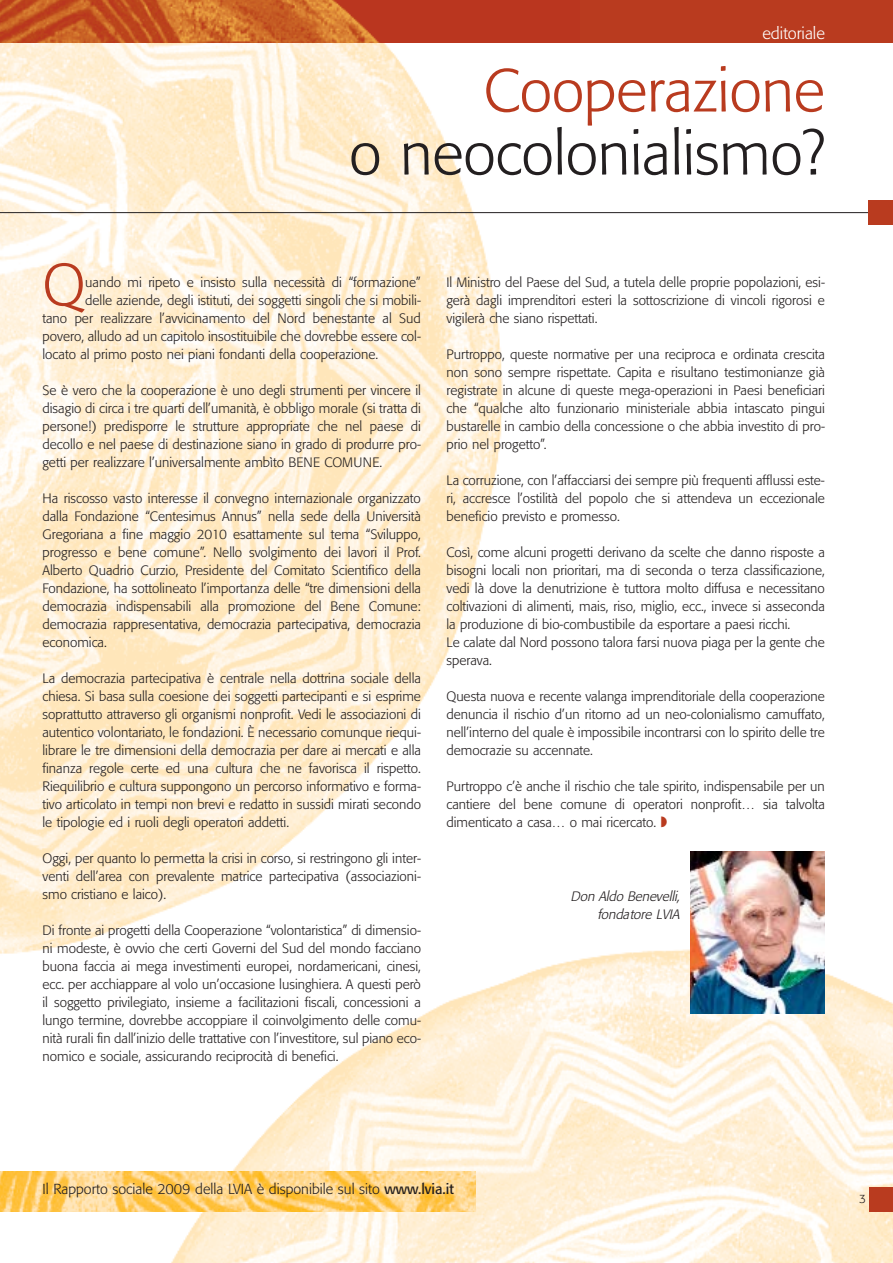
<style>
.page{position:relative;width:893px;height:1263px;background:#fff}
.page>*{position:absolute;margin:0;border:0;box-sizing:border-box;transform-origin:0 0}
.t1{font:300 60px "Formata";letter-spacing:-.005em;color:#231f20}
.t2{font:300 60px "Formata";letter-spacing:-.005em;color:#b93b1f}
.t3{font:300 58.8px "Formata";color:#b93b1f}
.t4{font:300 16.5px "Formata";color:#fff}
.t5{font:300 14.4px "Formata";color:#231f20}
.t6{font:300 13.5px/18px "Formata";color:#231f20;text-align:justify}
.t7{font:italic 300 13.5px/17.7px "Formata";color:#231f20;text-align:right}
.t8{font:300 12px "Formata";color:#231f20}
.s1{color:#b93b1f}
.s2{font-weight:400}
</style>
<div class="page">
<img style="left:1px;top:43px;width:558px;height:911px">
<div style="left:1px;top:0;width:892px;height:43px;background:#b93b1f"></div>
<img style="left:1px;top:0;width:379px;height:43px">
<img style="left:115px;top:924px;width:778px;height:338px">
<hr style="left:1px;top:212px;width:892px;height:1px;background:#231f20">
<div style="left:869px;top:200px;width:24px;height:24px;background:#b93b1f"></div>
<div style="left:869px;top:1187px;width:24px;height:25px;background:#b93b1f"></div>
<img style="left:690px;top:852px;width:135px;height:161px">
<img style="left:1px;top:1171px;width:474px;height:41px">
<p class="t4" style="left:762px;top:25px;width:64px">editoriale</p>
<h1 class="t2" style="left:484px;top:63px;width:343px">Cooperazione</h1>
<h1 class="t1" style="left:349px;top:126px;width:477px">o neocolonialismo?</h1>
<h2 class="t3" style="left:43px;top:258px;width:44px">Q</h2>
<p class="t6" style="left:85px;top:275px;width:337px">uando mi ripeto e insisto sulla necessità di “formazione”</p>
<p class="t6" style="left:85px;top:293px;width:337px">delle aziende, degli istituti, dei soggetti singoli che si mobili-</p>
<p class="t6" style="left:43px;top:311px;width:380px">tano per realizzare l’avvicinamento del Nord benestante al Sud</p>
<p class="t6" style="left:43px;top:329px;width:380px">povero, alludo ad un capitolo insostituibile che dovrebbe essere col-</p>
<p class="t6" style="left:43px;top:347px;width:337px">locato al primo posto nei piani fondanti della cooperazione.</p>
<p class="t6" style="left:43px;top:383px;width:380px">Se è vero che la cooperazione è uno degli strumenti per vincere il disagio di circa i tre quarti dell’umanità, è obbligo morale (si tratta di persone!) predisporre le strutture appropriate che nel paese di decollo e nel paese di destinazione siano in grado di produrre pro&shy;getti per realizzare l’universalmente ambìto BENE COMUNE.</p>
<p class="t6" style="left:43px;top:491px;width:380px">Ha riscosso vasto interesse il convegno internazionale organizzato dalla Fondazione “Centesimus Annus” nella sede della Università Gregoriana a fine maggio 2010 esattamente sul tema “Sviluppo, progresso e bene comune”. Nello svolgimento dei lavori il Prof.<br>Alberto Quadrio Curzio, Presidente del Comitato Scientifico della Fondazione, ha sottolineato l’importanza delle “tre dimensioni della democrazia indispensabili alla promozione del Bene Comune: democrazia rappresentativa, democrazia partecipativa, democrazia economica.</p>
<p class="t6" style="left:43px;top:671px;width:380px">La democrazia partecipativa è centrale nella dottrina sociale della chiesa. Si basa sulla coesione dei soggetti partecipanti e si esprime soprattutto attraverso gli organismi nonprofit. Vedi le associazioni di autentico volontariato, le fondazioni. È necessario comunque riequi&shy;librare le tre dimensioni della democrazia per dare ai mercati e alla finanza regole certe ed una cultura che ne favorisca il rispetto.<br>Riequilibrio e cultura suppongono un percorso informativo e forma&shy;tivo articolato in tempi non brevi e redatto in sussidi mirati secondo le tipologie ed i ruoli degli operatori addetti.</p>
<p class="t6" style="left:43px;top:851px;width:380px">Oggi, per quanto lo permetta la crisi in corso, si restringono gli inter&shy;venti dell’area con prevalente matrice partecipativa (associazioni&shy;smo cristiano e laico).</p>
<p class="t6" style="left:43px;top:923px;width:380px">Di fronte ai progetti della Cooperazione “volontaristica” di dimensio&shy;ni modeste, è ovvio che certi Governi del Sud del mondo facciano buona faccia ai mega investimenti europei, nordamericani, cinesi, ecc. per acchiappare al volo un’occasione lusinghiera. A questi però il soggetto privilegiato, insieme a facilitazioni fiscali, concessioni a lungo termine, dovrebbe accoppiare il coinvolgimento delle comu&shy;nità rurali fin dall’inizio delle trattative con l’investitore, sul piano eco&shy;nomico e sociale, assicurando reciprocità di benefici.</p>
<p class="t6" style="left:446px;top:275px;width:380px">Il Ministro del Paese del Sud, a tutela delle proprie popolazioni, esi&shy;gerà dagli imprenditori esteri la sottoscrizione di vincoli rigorosi e vigilerà che siano rispettati.</p>
<p class="t6" style="left:446px;top:347px;width:380px">Purtroppo, queste normative per una reciproca e ordinata crescita non sono sempre rispettate. Capita e risultano testimonianze già registrate in alcune di queste mega-operazioni in Paesi beneficiari che “qualche alto funzionario ministeriale abbia intascato pingui bustarelle in cambio della concessione o che abbia investito di pro&shy;prio nel progetto”.</p>
<p class="t6" style="left:446px;top:473px;width:380px">La corruzione, con l’affacciarsi dei sempre più frequenti afflussi este&shy;ri, accresce l’ostilità del popolo che si attendeva un eccezionale beneficio previsto e promesso.</p>
<p class="t6" style="left:446px;top:545px;width:380px;text-align:left">Così, come alcuni progetti derivano da scelte che danno risposte a bisogni locali non prioritari, ma di seconda o terza classificazione, vedi là dove la denutrizione è tuttora molto diffusa e necessitano coltivazioni di alimenti, mais, riso, miglio, ecc., invece si asseconda la produzione di bio-combustibile da esportare a paesi ricchi.<br>Le calate dal Nord possono talora farsi nuova piaga per la gente che sperava.</p>
<p class="t6" style="left:446px;top:689px;width:380px">Questa nuova e recente valanga imprenditoriale della cooperazione denuncia il rischio d’un ritorno ad un neo-colonialismo camuffato, nell’interno del quale è impossibile incontrarsi con lo spirito delle tre democrazie su accennate.</p>
<p class="t6" style="left:446px;top:779px;width:380px">Purtroppo c’è anche il rischio che tale spirito, indispensabile per un cantiere del bene comune di operatori nonprofit… sia talvolta dimenticato a casa… o mai ricercato. <span class="s1">◗</span></p>
<p class="t7" style="left:571px;top:888px;width:113px">Don Aldo Benevelli, fondatore LVIA</p>
<p class="t5" style="left:43px;top:1182px;width:413px">Il Rapporto sociale 2009 della LVIA è disponibile sul sito <span class="s2">www.lvia.it</span></p>
<p class="t8" style="left:859px;top:1193px;width:8px">3</p>
</div>
